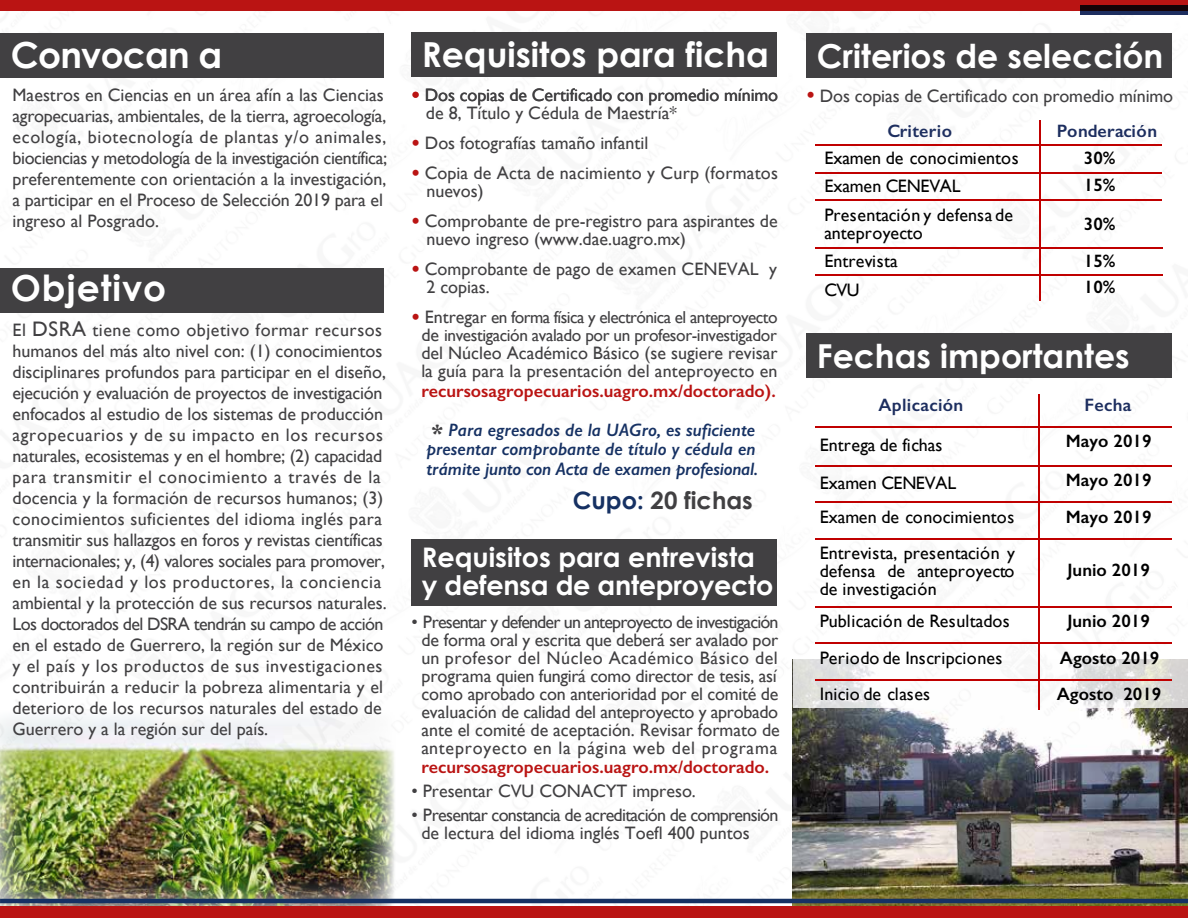
<style>
.page{position:relative;width:1188px;height:918px;background:#fff}
.page>*{position:absolute;margin:0;border:0;box-sizing:border-box;transform-origin:0 0}
.t1{font:700 36px "Century Gothic";letter-spacing:-.02em;color:#fff}
.t2{font:700 36px "Century Gothic";letter-spacing:.025em;color:#fff}
.t3{font:700 34.5px "Century Gothic";color:#fff}
.t4{font:700 33px "Century Gothic";color:#fff}
.t5{font:700 27px/28.5px "Century Gothic";color:#fff}
.t6{font:700 24px "Century Gothic";color:#414042}
.t7{font:18px/21px "Gill Sans";color:#414042}
.t8{font:18px/18px "Gill Sans";color:#000}
.t9{font:600 18px/39px "Gill Sans";color:#ba1413;text-align:center}
.t10{font:18px/18px "Gill Sans";letter-spacing:-.04em;color:#414042}
.t11{font:600 18px "Gill Sans";color:#000}
.t12{font:italic 600 18px/19.5px "Gill Sans";color:#163163}
.t13{font:600 18px "Gill Sans";letter-spacing:.02em;color:#1d2e5f}
.t14{font:18px "Gill Sans";letter-spacing:.02em;color:#000}
.t15{font:17.25px/18px "Gill Sans";letter-spacing:-.025em;color:#414042;text-align:center}
.s1{font-size:21px}
.s2{font-size:24px;color:#ba1413}
.s3{font-size:18px}
.s4{font-weight:700;font-size:21px;color:#414042}
.s5{font-style:italic;color:#163163}
.s6{color:#163163}
</style>
<div class="page">
<img style="left:1px;top:11px;width:1187px;height:895px">
<div style="left:0;top:0;width:1188px;height:11px;background:#ba1413"></div>
<svg style="left:1081px;top:5px;width:107px;height:9px"></svg>
<div style="left:0;top:33px;width:384px;height:45px;background:#414042"></div>
<div style="left:411px;top:33px;width:366px;height:44px;background:#414042"></div>
<div style="left:0;top:268px;width:384px;height:45px;background:#414042"></div>
<div style="left:806px;top:33px;width:366px;height:44px;background:#414042"></div>
<div style="left:806px;top:333px;width:366px;height:44px;background:#414042"></div>
<div style="left:411px;top:540px;width:366px;height:66px;background:#414042"></div>
<hr style="left:1039px;top:120px;width:1px;height:180px;background:#c00000">
<hr style="left:815px;top:144px;width:347px;height:2px;background:#c00000">
<hr style="left:815px;top:173px;width:347px;height:1px;background:#c00000">
<hr style="left:815px;top:200px;width:347px;height:1px;background:#c00000">
<hr style="left:815px;top:248px;width:348px;height:1px;background:#c00000">
<hr style="left:815px;top:275px;width:348px;height:1px;background:#c00000">
<hr style="left:1038px;top:394px;width:2px;height:316px;background:#c00000">
<hr style="left:815px;top:426px;width:357px;height:1px;background:#c00000">
<hr style="left:815px;top:465px;width:357px;height:1px;background:#c00000">
<hr style="left:815px;top:501px;width:357px;height:1px;background:#c00000">
<hr style="left:815px;top:538px;width:357px;height:2px;background:#c00000">
<hr style="left:815px;top:606px;width:357px;height:1px;background:#c00000">
<hr style="left:815px;top:642px;width:357px;height:1px;background:#c00000">
<hr style="left:815px;top:679px;width:357px;height:2px;background:#c00000">
<div style="left:0;top:906px;width:1188px;height:12px;background:#ba1413"></div>
<hr style="left:0;top:899px;width:1188px;height:4px;background:#163163">
<h1 class="t1" style="left:11px;top:28px;width:213px">Convocan a</h1>
<h2 class="t3" style="left:422px;top:29px;width:349px">Requisitos para ficha</h2>
<p class="t7" style="left:13px;top:84px;width:376px">Maestros en Ciencias en un área afín a las Ciencias agropecuarias, ambientales, de la tierra, agroecología, ecología, biotecnología de plantas y/o animales, biociencias y metodología de la investigación científica; preferentemente con orientación a la investigación, a participar en el Proceso de Selección 2019 para el ingreso al Posgrado.</p>
<h1 class="t2" style="left:11px;top:261px;width:157px">Objetivo</h1>
<p class="t7" style="left:13px;top:320px;width:376px">El <span class="s1">DSRA</span> tiene como objetivo formar recursos humanos del más alto nivel con: (1) conocimientos disciplinares profundos para participar en el diseño, ejecución y evaluación de proyectos de investigación enfocados al estudio de los sistemas de producción agropecuarios y de su impacto en los recursos naturales, ecosistemas y en el hombre; (2) capacidad para transmitir el conocimiento a través de la docencia y la formación de recursos humanos; (3) conocimientos suficientes del idioma inglés para transmitir sus hallazgos en foros y revistas científicas internacionales; y, (4) valores sociales para promover, en la sociedad y los productores, la conciencia ambiental y la protección de sus recursos naturales.<br>Los doctorados del DSRA tendrán su campo de acción en el estado de Guerrero, la región sur de México y el país y los productos de sus investigaciones contribuirán a reducir la pobreza alimentaria y el deterioro de los recursos naturales del estado de Guerrero y a la región sur del país.</p>
<p class="t7" style="left:411px;top:84px;width:368px"><span class="s2">•</span> Dos copias de Certificado con promedio mínimo</p>
<p class="t7" style="left:426px;top:102px;width:252px">de 8, Título y Cédula de Maestría*</p>
<p class="t7" style="left:411px;top:132px;width:238px"><span class="s2">•</span> Dos fotografías tamaño infantil</p>
<p class="t7" style="left:426px;top:164px;width:353px;line-height:18px;text-indent:-15px"><span class="s2">•</span> Copia de Acta de nacimiento y Curp (formatos nuevos)</p>
<p class="t7" style="left:426px;top:212px;width:353px;line-height:18px;text-indent:-15px"><span class="s2">•</span> Comprobante de pre-registro para aspirantes de nuevo ingreso (www.dae.uagro.mx)</p>
<p class="t7" style="left:426px;top:260px;width:352px;line-height:18px;text-indent:-15px"><span class="s2">•</span> Comprobante de pago de examen CENEVAL y<br>2 copias.</p>
<p class="t15" style="left:411px;top:308px;width:368px"><span class="s2">•</span> <span class="s3">Entrega</span>r en forma física y electrónica el anteproyecto <span class="s3">de</span> investigación avalado por un profesor-investigador</p>
<p class="t7" style="left:421px;top:344px;width:358px;line-height:18px">del Núcleo Académico Básico (se sugiere revisar la guía para la presentación del anteproyecto en</p>
<p class="t9" style="left:421px;top:371px;width:356px">recursosagropecuarios.uagro.mx/doctorado). <span class="s4">*</span> <span class="s5">Para egresados de la UAGro, es suficiente</span></p>
<p class="t12" style="left:426px;top:439px;width:333px">presentar comprobante de título y cédula en trámite junto con Acta de examen profesional.</p>
<h3 class="t6" style="left:573px;top:482px;width:181px"><span class="s6">Cupo:</span> 20 fichas</h3>
<h3 class="t5" style="left:422px;top:542px;width:353px">Requisitos para entrevista y defensa de anteproyecto</h3>
<p class="t7" style="left:411px;top:612px;width:370px;line-height:18px;text-align:center">• Presentar y defender un anteproyecto de investigación de forma oral y escrita que deberá ser avalado por un profesor del Núcleo Académico Básico del programa quien fungirá como director de tesis, así como aprobado con anterioridad por el comité de evaluación de calidad del anteproyecto y aprobado ante el comité de aceptación. Revisar formato de anteproyecto en la página web del programa</p>
<p class="t9" style="left:421px;top:748px;width:349px">recursosagropecuarios.uagro.mx/doctorado.</p>
<p class="t7" style="left:411px;top:780px;width:286px">• Presentar CVU CONACYT impreso.</p>
<p class="t10" style="left:421px;top:806px;width:359px;text-indent:-10px">• Presentar constancia de acreditación de comprensión de lectura del idioma inglés Toefl 400 puntos</p>
<h3 class="t4" style="left:817px;top:31px;width:348px">Criterios de selección</h3>
<p class="t7" style="left:806px;top:85px;width:368px"><span class="s2">•</span> Dos copias de Certificado con promedio mínimo</p>
<p class="t13" style="left:887px;top:120px;width:66px">Criterio</p>
<p class="t13" style="left:1057px;top:120px;width:102px">Ponderación</p>
<p class="t8" style="left:824px;top:148px;width:196px">Examen de conocimientos</p>
<p class="t11" style="left:1084px;top:147px;width:33px">30%</p>
<p class="t8" style="left:824px;top:177px;width:138px">Examen CENEVAL</p>
<p class="t11" style="left:1084px;top:174px;width:33px">15%</p>
<p class="t8" style="left:824px;top:205px;width:190px">Presentación y defensa de anteproyecto</p>
<p class="t11" style="left:1084px;top:213px;width:33px">30%</p>
<p class="t8" style="left:824px;top:252px;width:75px">Entrevista</p>
<p class="t11" style="left:1084px;top:250px;width:33px">15%</p>
<p class="t8" style="left:824px;top:280px;width:37px">CVU</p>
<p class="t11" style="left:1084px;top:276px;width:33px">10%</p>
<h3 class="t4" style="left:817px;top:331px;width:314px">Fechas importantes</h3>
<p class="t13" style="left:878px;top:394px;width:86px">Aplicación</p>
<p class="t13" style="left:1084px;top:394px;width:49px">Fecha</p>
<p class="t8" style="left:820px;top:436px;width:124px">Entrega de fichas</p>
<p class="t11" style="left:1066px;top:430px;width:87px">Mayo 2019</p>
<p class="t8" style="left:820px;top:474px;width:138px">Examen CENEVAL</p>
<p class="t11" style="left:1066px;top:469px;width:87px">Mayo 2019</p>
<p class="t8" style="left:820px;top:508px;width:196px">Examen de conocimientos</p>
<p class="t11" style="left:1066px;top:506px;width:87px">Mayo 2019</p>
<p class="t8" style="left:820px;top:544px;width:197px;text-align:justify">Entrevista, presentación y defensa de anteproyecto de investigación</p>
<p class="t11" style="left:1067px;top:559px;width:84px">Junio 2019</p>
<p class="t8" style="left:820px;top:612px;width:191px">Publicación de Resultados</p>
<p class="t11" style="left:1067px;top:610px;width:84px">Junio 2019</p>
<p class="t14" style="left:820px;top:648px;width:184px">Periodo de Inscripciones</p>
<p class="t11" style="left:1060px;top:647px;width:101px">Agosto 2019</p>
<p class="t8" style="left:820px;top:685px;width:112px">Inicio de clases</p>
<p class="t11" style="left:1057px;top:683px;width:106px">Agosto 2019</p>
</div>
